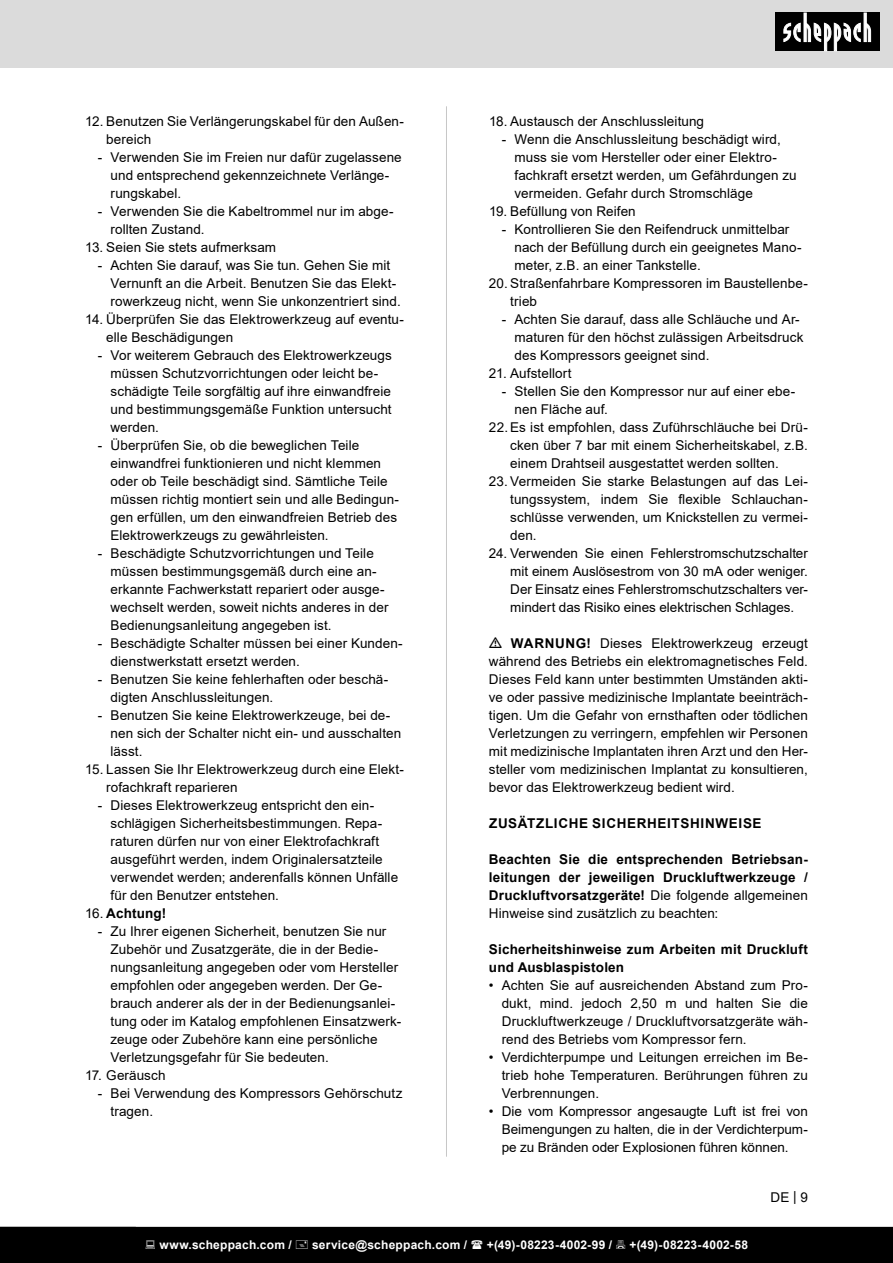
<style>
.page{position:relative;width:893px;height:1263px;background:#fff}
.page>*{position:absolute;margin:0;border:0;box-sizing:border-box;transform-origin:0 0}
.t1{font:13.5px/18px "Arial";letter-spacing:.005em;color:#000}
.t2{font:700 13.5px/18px "Arial";letter-spacing:.015em;color:#000;text-align:justify}
.t3{font:700 13.5px "Arial";letter-spacing:.05em;color:#000}
.t4{font:700 12px "Arial";letter-spacing:.02em;color:#fff}
.s1{font-weight:400}
.s2{font-weight:700}
</style>
<div class="page">
<div style="left:0;top:0;width:893px;height:67px;background:#dbdbdb"></div>
<div style="left:775px;top:13px;width:105px;height:38px;background:#000"></div>
<svg style="left:783px;top:13px;width:88px;height:38px"></svg>
<hr style="left:446px;top:106px;width:1px;height:1051px;background:#c7c7c7">
<div style="left:0;top:1227px;width:893px;height:36px;background:#000"></div>
<p class="t1" style="left:106px;top:112px;width:299px;text-indent:-21px">12. Benutzen Sie Verlängerungskabel für den Außen&shy;bereich</p>
<p class="t1" style="left:111px;top:148px;width:293px;text-indent:-13px">- Verwenden Sie im Freien nur dafür zugelassene und entsprechend gekennzeichnete Verlänge&shy;rungskabel.</p>
<p class="t1" style="left:111px;top:202px;width:285px;text-indent:-13px">- Verwenden Sie die Kabeltrommel nur im abge&shy;rollten Zustand.</p>
<p class="t1" style="left:85px;top:238px;width:193px">13. Seien Sie stets aufmerksam</p>
<p class="t1" style="left:111px;top:256px;width:292px;text-indent:-13px">- Achten Sie darauf, was Sie tun. Gehen Sie mit<br>Vernunft an die Arbeit. Benutzen Sie das Elekt&shy;rowerkzeug nicht, wenn Sie unkonzentriert sind.</p>
<p class="t1" style="left:106px;top:310px;width:299px;text-indent:-21px">14. Überprüfen Sie das Elektrowerkzeug auf eventu&shy;elle Beschädigungen</p>
<p class="t1" style="left:111px;top:346px;width:283px;text-indent:-13px">- Vor weiterem Gebrauch des Elektrowerkzeugs müssen Schutzvorrichtungen oder leicht be&shy;schädigte Teile sorgfältig auf ihre einwandfreie und bestimmungsgemäße Funktion untersucht werden.</p>
<p class="t1" style="left:111px;top:436px;width:290px;text-indent:-13px">- Überprüfen Sie, ob die beweglichen Teile einwandfrei funktionieren und nicht klemmen oder ob Teile beschädigt sind. Sämtliche Teile müssen richtig montiert sein und alle Bedingun&shy;gen erfüllen, um den einwandfreien Betrieb des Elektrowerkzeugs zu gewährleisten.</p>
<p class="t1" style="left:111px;top:544px;width:279px;text-indent:-13px">- Beschädigte Schutzvorrichtungen und Teile müssen bestimmungsgemäß durch eine an&shy;erkannte Fachwerkstatt repariert oder ausge&shy;wechselt werden, soweit nichts anderes in der Bedienungsanleitung angegeben ist.</p>
<p class="t1" style="left:111px;top:634px;width:294px;text-indent:-13px">- Beschädigte Schalter müssen bei einer Kunden&shy;dienstwerkstatt ersetzt werden.</p>
<p class="t1" style="left:111px;top:670px;width:279px;text-indent:-13px">- Benutzen Sie keine fehlerhaften oder beschä&shy;digten Anschlussleitungen.</p>
<p class="t1" style="left:111px;top:706px;width:292px;text-indent:-13px">- Benutzen Sie keine Elektrowerkzeuge, bei de&shy;nen sich der Schalter nicht ein- und ausschalten lässt.</p>
<p class="t1" style="left:106px;top:760px;width:299px;text-indent:-21px">15. Lassen Sie Ihr Elektrowerkzeug durch eine Elekt&shy;rofachkraft reparieren</p>
<p class="t1" style="left:111px;top:796px;width:289px;text-indent:-13px">- Dieses Elektrowerkzeug entspricht den ein&shy;schlägigen Sicherheitsbestimmungen. Repa&shy;raturen dürfen nur von einer Elektrofachkraft ausgeführt werden, indem Originalersatzteile verwendet werden; anderenfalls können Unfälle für den Benutzer entstehen.</p>
<p class="t2" style="left:85px;top:904px;width:83px"><span class="s1">16.</span> Achtung!</p>
<p class="t1" style="left:111px;top:922px;width:292px;text-indent:-13px">- Zu Ihrer eigenen Sicherheit, benutzen Sie nur Zubehör und Zusatzgeräte, die in der Bedie&shy;nungsanleitung angegeben oder vom Hersteller empfohlen oder angegeben werden. Der Ge&shy;brauch anderer als der in der Bedienungsanlei&shy;tung oder im Katalog empfohlenen Einsatzwerk&shy;zeuge oder Zubehöre kann eine persönliche Verletzungsgefahr für Sie bedeuten.</p>
<p class="t1" style="left:85px;top:1066px;width:82px">17. Geräusch</p>
<p class="t1" style="left:111px;top:1084px;width:293px;text-indent:-13px">- Bei Verwendung des Kompressors Gehörschutz tragen.</p>
<p class="t1" style="left:489px;top:112px;width:217px">18. Austausch der Anschlussleitung</p>
<p class="t1" style="left:514px;top:130px;width:284px;text-indent:-13px">- Wenn die Anschlussleitung beschädigt wird, muss sie vom Hersteller oder einer Elektro&shy;fachkraft ersetzt werden, um Gefährdungen zu vermeiden. Gefahr durch Stromschläge</p>
<p class="t1" style="left:489px;top:202px;width:148px">19. Befüllung von Reifen</p>
<p class="t1" style="left:514px;top:220px;width:288px;text-indent:-13px">- Kontrollieren Sie den Reifendruck unmittelbar nach der Befüllung durch ein geeignetes Mano&shy;meter, z.B. an einer Tankstelle.</p>
<p class="t1" style="left:510px;top:274px;width:299px;text-indent:-21px">20. Straßenfahrbare Kompressoren im Baustellenbe&shy;trieb</p>
<p class="t1" style="left:514px;top:310px;width:291px;text-indent:-13px">- Achten Sie darauf, dass alle Schläuche und Ar&shy;maturen für den höchst zulässigen Arbeitsdruck des Kompressors geeignet sind.</p>
<p class="t1" style="left:489px;top:364px;width:84px">21. Aufstellort</p>
<p class="t1" style="left:502px;top:382px;width:295px">- Stellen Sie den Kompressor nur auf einer ebe-</p>
<p class="t1" style="left:514px;top:400px;width:95px">nen Fläche auf.</p>
<p class="t1" style="left:489px;top:418px;width:320px">22.Es ist empfohlen, dass Zuführschläuche bei Drü-</p>
<p class="t1" style="left:510px;top:436px;width:299px">cken über 7 bar mit einem Sicherheitskabel, z.B.</p>
<p class="t1" style="left:510px;top:454px;width:270px">einem Drahtseil ausgestattet werden sollten.</p>
<p class="t1" style="left:510px;top:472px;width:299px;text-align:justify;text-indent:-21px">23. Vermeiden Sie starke Belastungen auf das Lei&shy;tungssystem, indem Sie flexible Schlauchan&shy;schlüsse verwenden, um Knickstellen zu vermei&shy;den.</p>
<p class="t1" style="left:510px;top:544px;width:299px;text-align:justify;text-indent:-21px">24. Verwenden Sie einen Fehlerstromschutzschalter mit einem Auslösestrom von 30 mA oder weniger.<br>Der Einsatz eines Fehlerstromschutzschalters ver&shy;mindert das Risiko eines elektrischen Schlages.</p>
<p class="t1" style="left:489px;top:634px;width:320px;text-align:justify;text-indent:22px"><span class="s2">WARNUNG!</span> Dieses Elektrowerkzeug erzeugt während des Betriebs ein elektromagnetisches Feld.<br>Dieses Feld kann unter bestimmten Umständen akti&shy;ve oder passive medizinische Implantate beeinträch&shy;tigen. Um die Gefahr von ernsthaften oder tödlichen Verletzungen zu verringern, empfehlen wir Personen mit medizinische Implantaten ihren Arzt und den Her&shy;steller vom medizinischen Implantat zu konsultieren, bevor das Elektrowerkzeug bedient wird.</p>
<p class="t3" style="left:489px;top:813px;width:274px">ZUSÄTZLICHE SICHERHEITSHINWEISE</p>
<p class="t2" style="left:489px;top:850px;width:320px">Beachten Sie die entsprechenden Betriebsan&shy;leitungen der jeweiligen Druckluftwerkzeuge / Druckluftvorsatzgeräte! <span class="s1">Die folgende allgemeinen Hinweise sind zusätzlich zu beachten:</span></p>
<p class="t2" style="left:489px;top:940px;width:320px">Sicherheitshinweise zum Arbeiten mit Druckluft und Ausblaspistolen</p>
<p class="t1" style="left:502px;top:976px;width:308px;text-align:justify;text-indent:-13px">• Achten Sie auf ausreichenden Abstand zum Pro&shy;dukt, mind. jedoch 2,50 m und halten Sie die Druckluftwerkzeuge / Druckluftvorsatzgeräte wäh&shy;rend des Betriebs vom Kompressor fern.</p>
<p class="t1" style="left:502px;top:1048px;width:308px;text-align:justify;text-indent:-13px">• Verdichterpumpe und Leitungen erreichen im Be&shy;trieb hohe Temperaturen. Berührungen führen zu Verbrennungen.</p>
<p class="t1" style="left:502px;top:1102px;width:308px;text-align:justify;text-indent:-13px">• Die vom Kompressor angesaugte Luft ist frei von Beimengungen zu halten, die in der Verdichterpum&shy;pe zu Bränden oder Explosionen führen können.</p>
<p class="t1" style="left:770px;top:1188px;width:39px">DE | 9</p>
<p class="t4" style="left:159px;top:1236px;width:134px">www.scheppach.com /</p>
<p class="t4" style="left:312px;top:1236px;width:157px">service@scheppach.com /</p>
<p class="t4" style="left:487px;top:1236px;width:127px">+(49)-08223-4002-99 /</p>
<p class="t4" style="left:629px;top:1236px;width:120px">+(49)-08223-4002-58</p>
</div>
